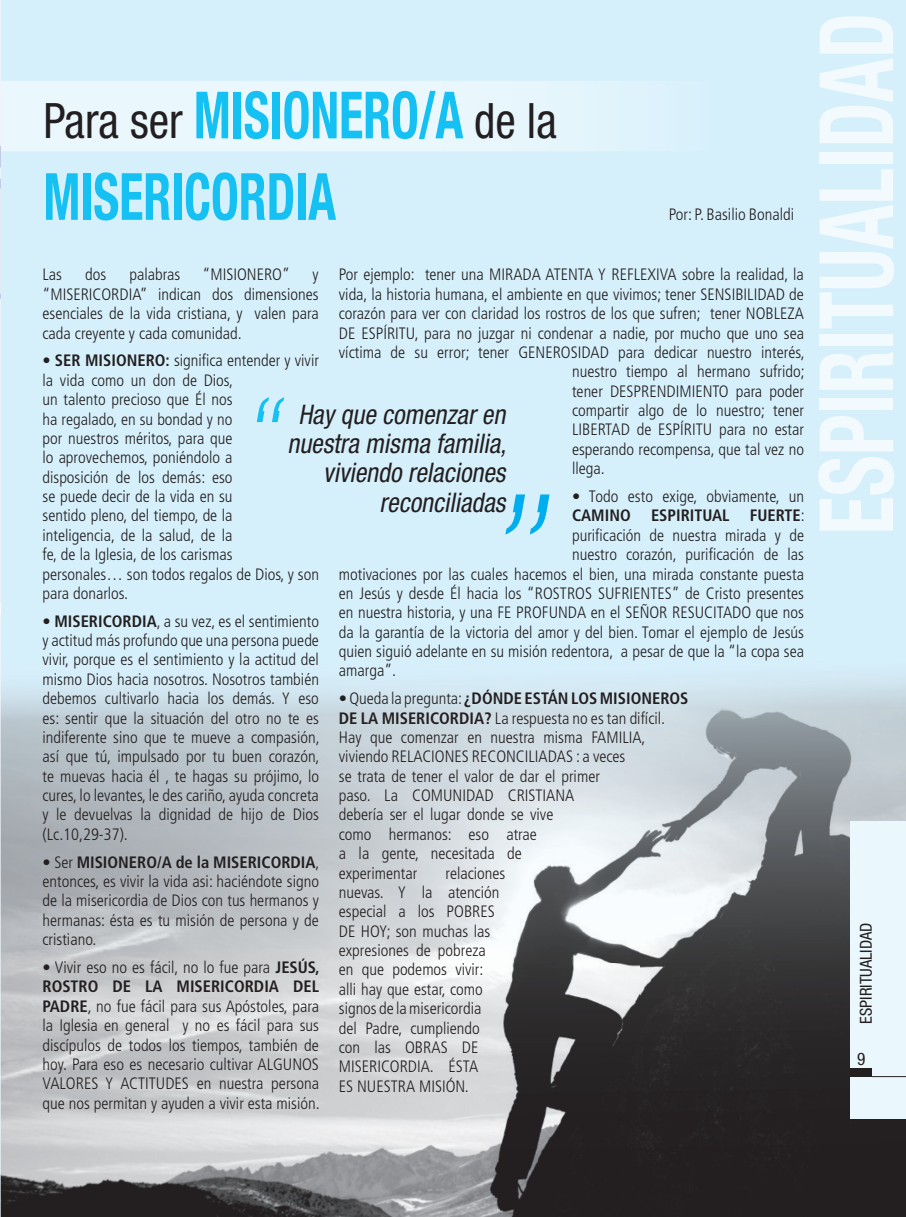
<style>
.page{position:relative;width:906px;height:1217px;background:#fff}
.page>*{position:absolute;margin:0;border:0;box-sizing:border-box;transform-origin:0 0}
.t1{font:700 condensed 103.05px "Helvetica Neue";color:#f2fafd;scale:.77 1}
.t2{font:700 condensed 65.1px "Helvetica Neue";color:#15c0f2;scale:.77 1}
.t3{font:condensed 48.9px "Helvetica Neue LT Std";color:#231f20;scale:.94 1}
.t4{font:italic condensed 27px/29.2px "Helvetica Neue LT Std";color:#231f20;text-align:right;scale:.96 1}
.t5{font:condensed 17.25px "Helvetica Neue LT Std";color:#231f20}
.t6{font:300 condensed 16.5px/19.4px "Frutiger LT Std";color:#231f20;text-align:justify}
.t7{font:700 condensed 16.5px "Frutiger LT Std";color:#231f20}
.t8{font:condensed 16.5px "Helvetica Neue LT Std";color:#231f20}
.s1{font-family:"Helvetica Neue";font-weight:700;font-size:65.1px;color:#15c0f2}
.s2{font-weight:300}
.s3{font-weight:700}
</style>
<div class="page">
<div style="left:0;top:0;width:906px;height:1216px;background:#d6f0fb"></div>
<img style="left:1px;top:681px;width:905px;height:535px">
<div style="left:850px;top:821px;width:56px;height:297px;background:#eaf7fd"></div>
<div style="left:850px;top:1068px;width:22px;height:8px;background:#231f20"></div>
<hr style="left:872px;top:1075px;width:34px;height:1px;background:#231f20">
<div style="left:1px;top:81px;width:611px;height:70px;background:#eaf7fd"></div>
<svg style="left:257px;top:397px;width:27px;height:25px"></svg>
<svg style="left:505px;top:494px;width:44px;height:40px"></svg>
<img style="left:0;top:1141px;width:1px;height:64px">
<img style="left:0;top:660px;width:1px;height:454px">
<svg style="left:0;top:1114px;width:1px;height:27px"></svg>
<svg style="left:0;top:0;width:1px;height:660px"></svg>
<h3 class="t3" style="left:43px;top:93px;width:547px">Para ser <span class="s1">MISIONERO/A</span> de la</h3>
<h2 class="t2" style="left:43px;top:142px;width:381px">MISERICORDIA</h2>
<p class="t6" style="left:669px;top:205px;width:127px">Por: P. Basilio Bonaldi</p>
<p class="t6" style="left:43px;top:265px;width:21px">Las</p>
<p class="t6" style="left:85px;top:265px;width:23px">dos</p>
<p class="t6" style="left:129px;top:265px;width:52px">palabras</p>
<p class="t6" style="left:203px;top:265px;width:89px">“MISIONERO”</p>
<p class="t6" style="left:339px;top:265px;width:466px">Por ejemplo: tener una MIRADA ATENTA Y REFLEXIVA sobre la realidad, la</p>
<p class="t6" style="left:339px;top:284px;width:466px">vida, la historia humana, el ambiente en que vivimos; tener SENSIBILIDAD de</p>
<p class="t6" style="left:339px;top:304px;width:467px">corazón para ver con claridad los rostros de los que sufren; tener NOBLEZA</p>
<p class="t6" style="left:339px;top:323px;width:467px">DE ESPÍRITU, para no juzgar ni condenar a nadie, por mucho que uno sea</p>
<p class="t6" style="left:339px;top:343px;width:467px">víctima de su error; tener GENEROSIDAD para dedicar nuestro interés,</p>
<p class="t6" style="left:572px;top:362px;width:234px">nuestro tiempo al hermano sufrido;</p>
<p class="t6" style="left:572px;top:381px;width:233px">tener DESPRENDIMIENTO para poder</p>
<p class="t6" style="left:572px;top:401px;width:233px">compartir algo de lo nuestro; tener</p>
<p class="t6" style="left:572px;top:420px;width:233px">LIBERTAD de ESPÍRITU para no estar</p>
<p class="t6" style="left:572px;top:439px;width:233px">esperando recompensa, que tal vez no</p>
<p class="t6" style="left:572px;top:459px;width:34px">llega.</p>
<p class="t6" style="left:572px;top:487px;width:233px">• Todo esto exige, obviamente, un</p>
<p class="t7" style="left:572px;top:505px;width:234px">CAMINO ESPIRITUAL FUERTE<span class="s2">:</span></p>
<p class="t6" style="left:572px;top:525px;width:233px">purificación de nuestra mirada y de</p>
<p class="t6" style="left:572px;top:545px;width:233px">nuestro corazón, purificación de las</p>
<p class="t6" style="left:339px;top:564px;width:466px">motivaciones por las cuales hacemos el bien, una mirada constante puesta</p>
<p class="t6" style="left:339px;top:583px;width:466px">en Jesús y desde Él hacia los “ROSTROS SUFRIENTES” de Cristo presentes</p>
<p class="t6" style="left:339px;top:603px;width:466px">en nuestra historia, y una FE PROFUNDA en el SEÑOR RESUCITADO que nos</p>
<p class="t6" style="left:339px;top:622px;width:467px">da la garantía de la victoria del amor y del bien. Tomar el ejemplo de Jesús</p>
<p class="t6" style="left:339px;top:641px;width:467px">quien siguió adelante en su misión redentora, a pesar de que la “la copa sea</p>
<p class="t6" style="left:339px;top:661px;width:59px">amarga”.</p>
<p class="t6" style="left:339px;top:689px;width:351px;text-align:left">• Queda la pregunta: <span class="s3">¿DÓNDE ESTÁN LOS MISIONEROS DE LA MISERICORDIA?</span> La respuesta no es tan difícil.<br>Hay que comenzar en nuestra misma FAMILIA, viviendo RELACIONES RECONCILIADAS : a veces<br>se trata de tener el valor de dar el primer<br>paso. La COMUNIDAD CRISTIANA<br>debería ser el lugar donde se vive<br>como hermanos: eso atrae<br>a la gente, necesitada de<br>experimentar</p>
<p class="t6" style="left:43px;top:265px;width:278px;text-indent:270px">y “MISERICORDIA” indican dos dimensiones esenciales de la vida cristiana, y valen para cada creyente y cada comunidad.</p>
<p class="t6" style="left:43px;top:351px;width:278px;text-align:left">• <span class="s3">SER MISIONERO:</span> significa entender y vivir la vida como un don de Dios,<br>un talento precioso que Él nos<br>ha regalado, en su bondad y no<br>por nuestros méritos, para que<br>lo aprovechemos, poniéndolo a<br>disposición de los demás: eso<br>se puede decir de la vida en su<br>sentido pleno, del tiempo, de la<br>inteligencia, de la salud, de la<br>fe, de la Iglesia, de los carismas<br>personales… son todos regalos de Dios, y son para donarlos.</p>
<p class="t6" style="left:43px;top:611px;width:279px">• <span class="s3">MISERICORDIA</span>, a su vez, es el sentimiento y actitud más profundo que una persona puede vivir, porque es el sentimiento y la actitud del mismo Dios hacia nosotros. Nosotros también debemos cultivarlo hacia los demás. Y eso es: sentir que la situación del otro no te es indiferente sino que te mueve a compasión, así que tú, impulsado por tu buen corazón, te muevas hacia él , te hagas su prójimo, lo cures, lo levantes, le des cariño, ayuda concreta y le devuelvas la dignidad de hijo de Dios (Lc.10,29-37).</p>
<p class="t6" style="left:43px;top:852px;width:278px">• Ser <span class="s3">MISIONERO/A de la MISERICORDIA</span>, entonces, es vivir la vida asi: haciéndote signo de la misericordia de Dios con tus hermanos y hermanas: ésta es tu misión de persona y de cristiano.</p>
<p class="t6" style="left:43px;top:957px;width:279px">• Vivir eso no es fácil, no lo fue para <span class="s3">JESÚS, ROSTRO DE LA MISERICORDIA DEL PADRE</span>, no fue fácil para sus Apóstoles, para la Iglesia en general y no es fácil para sus discípulos de todos los tiempos, también de hoy. Para eso es necesario cultivar ALGUNOS VALORES Y ACTITUDES en nuestra persona que nos permitan y ayuden a vivir esta misión.</p>
<h3 class="t4" style="left:287px;top:399px;width:235px">Hay que comenzaren nuestra misma familia, viviendo relaciones reconciliadas</h3>
<p class="t6" style="left:339px;top:863px;width:168px;text-align:left;text-indent:107px">relaciones nuevas. Y la atención especial a los POBRES<br>DE HOY; son muchas las expresiones de pobreza<br>en que podemos vivir:<br>alli hay que estar, como signos de la misericordia<br>del Padre, cumpliendo con las OBRAS DE<br>MISERICORDIA. ÉSTA<br>ES NUESTRA MISIÓN.</p>
<h1 class="t1" style="left:771px;top:534px;width:679px;rotate:-90deg">ESPIRITUALIDAD</h1>
<p class="t8" style="left:856px;top:1023px;width:102px;rotate:-90deg">ESPIRITUALIDAD</p>
<p class="t5" style="left:857px;top:1048px;width:10px">9</p>
</div>
